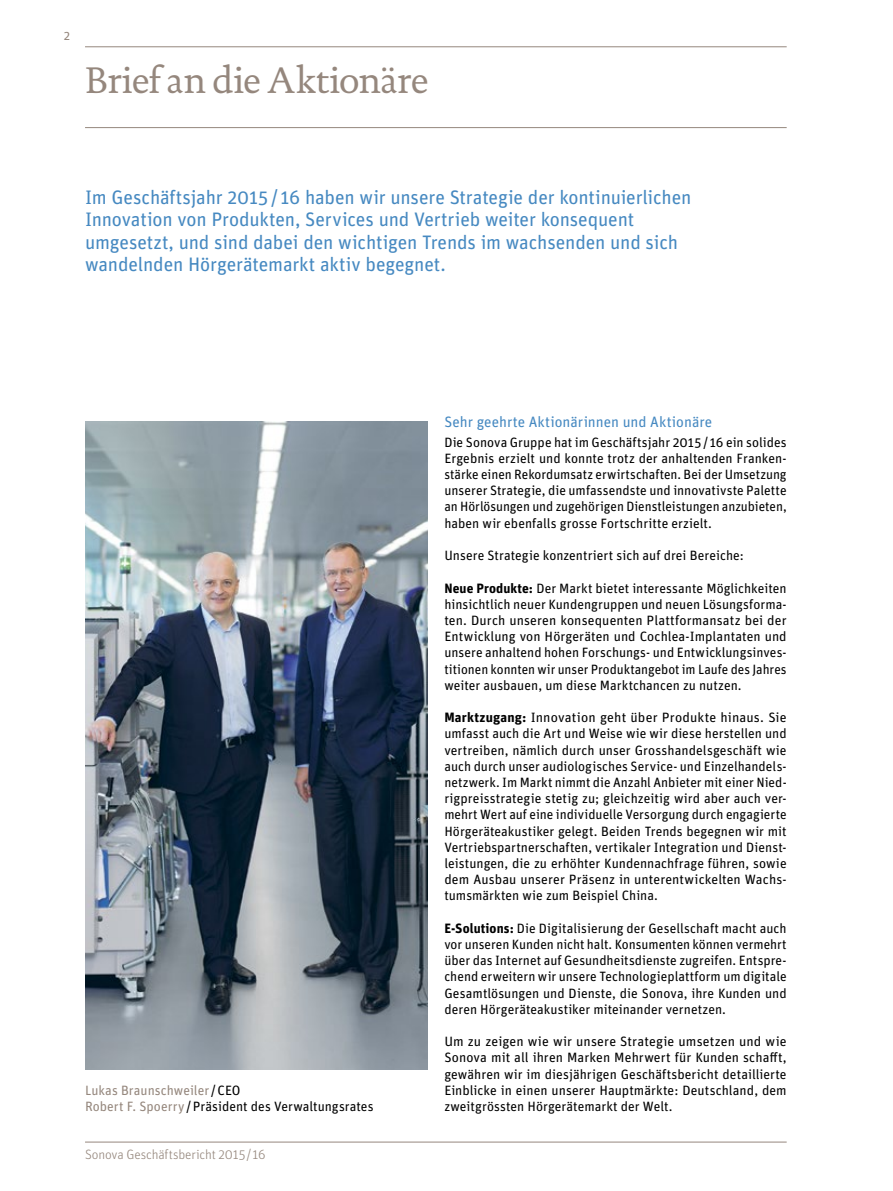
<style>
.page{position:relative;width:893px;height:1191px;background:#fff}
.page>*{position:absolute;margin:0;border:0;box-sizing:border-box;transform-origin:0 0}
.t1{font:37.5px "DTL Documenta TOT";letter-spacing:-.01em;color:#95877d}
.t2{font:19.5px/22.5px "Unit OT";letter-spacing:-.01em;color:#4689c1}
.t3{font:15px "Unit OT";color:#4689c1}
.t4{font:13.5px/16.2px "Unit OT";color:#000;text-align:justify}
.t5{font:13.5px/16.2px "Unit OT";letter-spacing:.005em;color:#95877d}
.t6{font:300 13.5px "Unit OT";letter-spacing:-.01em;color:#95877d}
.t7{font:12.6px "Unit OT";color:#95877d}
.s1{color:#000}
.s2{font-weight:700}
</style>
<div class="page">
<img style="left:85px;top:421px;width:342px;height:649px">
<hr style="left:85px;top:46px;width:702px;height:1px;background:#95877d">
<hr style="left:85px;top:1141px;width:702px;height:1px;background:#95877d">
<hr style="left:85px;top:127px;width:702px;height:1px;background:#95877d">
<p class="t7" style="left:64px;top:28px;width:8px">2</p>
<p class="t1" style="left:85px;top:58px;width:345px">Brief an die Aktionäre</p>
<p class="t2" style="left:85px;top:185px;width:608px">Im Geschäftsjahr 2015/ 16 haben wir unsere Strategie der kontinuierlichen Innovation von Produkten, Services und Vertrieb weiter konsequent umgesetzt, und sind dabei den wichtigen Trends im wachsenden und sich wandelnden Hörgerätemarkt aktiv begegnet.</p>
<p class="t5" style="left:85px;top:1082px;width:290px">Lukas Braunschweiler<span class="s1">/CEO<br></span>Robert F. Spoerry<span class="s1">/Präsident des Verwaltungsrates</span></p>
<p class="t6" style="left:85px;top:1146px;width:182px">Sonova Geschäftsbericht 2015/16</p>
<p class="t3" style="left:444px;top:412px;width:269px">Sehr geehrte Aktionärinnen und Aktionäre</p>
<p class="t4" style="left:444px;top:434px;width:344px">Die Sonova Gruppe hat im Geschäftsjahr 2015/ 16 ein solides Ergebnis erzielt und konnte trotz der anhaltenden Franken&shy;stärke einen Rekordumsatz erwirtschaften. Bei der Umsetzung unserer Strategie, die umfassendste und innovativste Palette an Hörlösungen und zugehörigen Dienstleistungen anzubieten, haben wir ebenfalls grosse Fortschritte erzielt.</p>
<p class="t4" style="left:444px;top:547px;width:301px">Unsere Strategie konzentriert sich auf drei Bereiche:</p>
<p class="t4" style="left:444px;top:579px;width:344px"><span class="s2">Neue Produkte:</span> Der Markt bietet interessante Möglichkeiten hinsichtlich neuer Kundengruppen und neuen Lösungsforma&shy;ten. Durch unseren konsequenten Plattformansatz bei der Entwicklung von Hörgeräten und Cochlea-Implantaten und unsere anhaltend hohen Forschungs- und Entwicklungsinves&shy;titionen konnten wir unser Produktangebot im Laufe des Jahres weiter ausbauen, um diese Marktchancen zu nutzen.</p>
<p class="t4" style="left:444px;top:709px;width:344px"><span class="s2">Marktzugang:</span> Innovation geht über Produkte hinaus. Sie umfasst auch die Art und Weise wie wir diese herstellen und vertreiben, nämlich durch unser Grosshandelsgeschäft wie auch durch unser audiologisches Service- und Einzelhandels&shy;netzwerk. Im Markt nimmt die Anzahl Anbieter mit einer Nied&shy;rigpreisstrategie stetig zu; gleichzeitig wird aber auch ver&shy;mehrt Wert auf eine individuelle Versorgung durch engagierte Hörgeräteakustiker gelegt. Beiden Trends begegnen wir mit Vertriebspartnerschaften, vertikaler Integration und Dienst&shy;leistungen, die zu erhöhter Kundennachfrage führen, sowie dem Ausbau unserer Präsenz in unterentwickelten Wachs&shy;tumsmärkten wie zum Beispiel China.</p>
<p class="t4" style="left:444px;top:920px;width:344px"><span class="s2">E-Solutions:</span> Die Digitalisierung der Gesellschaft macht auch vor unseren Kunden nicht halt. Konsumenten können vermehrt über das Internet auf Gesundheitsdienste zugreifen. Entspre&shy;chend erweitern wir unsere Technologieplattform um digitale Gesamtlösungen und Dienste, die Sonova, ihre Kunden und deren Hörgeräteakustiker miteinander vernetzen.</p>
<p class="t4" style="left:444px;top:1033px;width:344px">Um zu zeigen wie wir unsere Strategie umsetzen und wie Sonova mit all ihren Marken Mehrwert für Kunden schafft, gewähren wir im diesjährigen Geschäftsbericht detaillierte Einblicke in einen unserer Hauptmärkte: Deutschland, dem zweitgrössten Hörgerätemarkt der Welt.</p>
</div>
